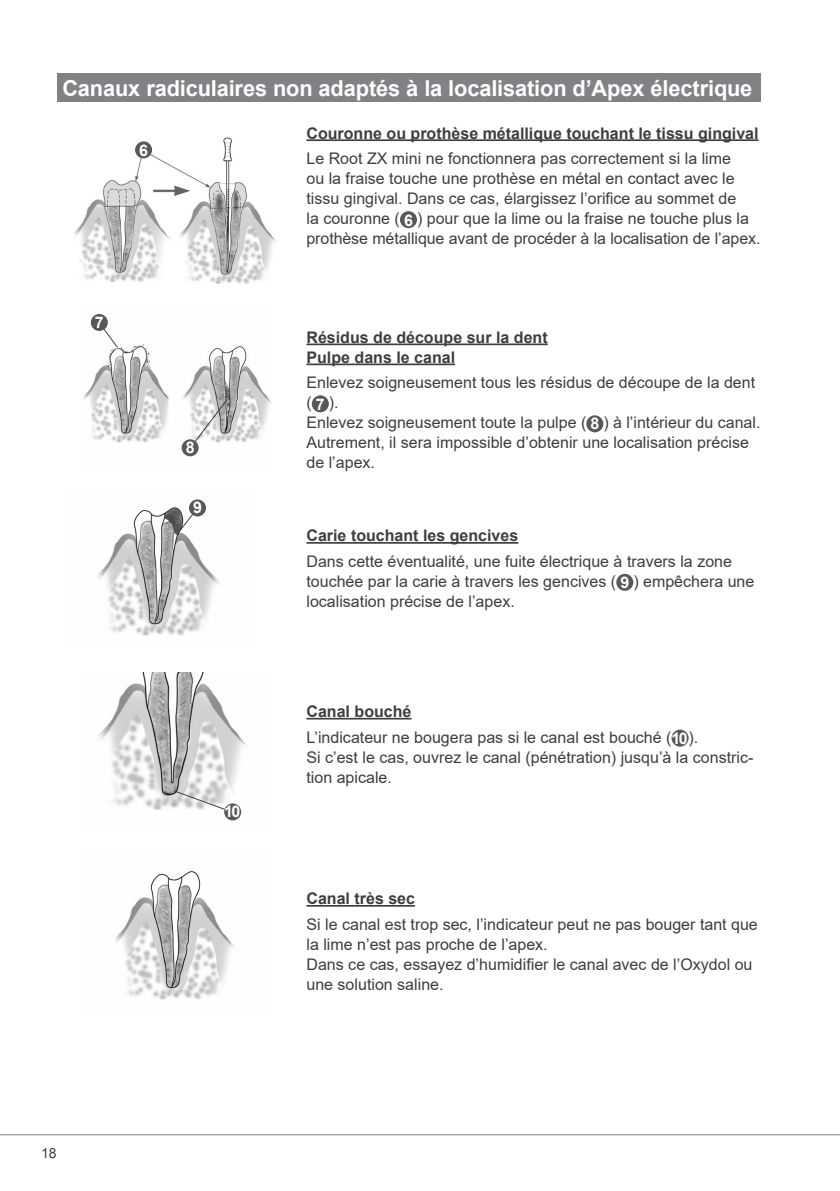
<style>
.page{position:relative;width:840px;height:1191px;background:#fff}
.page>*{position:absolute;margin:0;border:0;box-sizing:border-box;transform-origin:0 0}
.t1{font:700 22px "Arial";letter-spacing:-.005em;color:#fff}
.t2{font:16px/20px "Arial";color:#3e3e3f}
.t3{font:700 16px/20px "Arial";color:#3e3e3f}
.t4{font:700 16px "Arial";color:#fff}
.t5{font:14px "Arial";color:#3e3e3f}
.s1{font-weight:700;color:#fff}
.s2{font-weight:700}
</style>
<div class="page">
<hr style="left:0;top:1134px;width:839px;height:1px;background:#808285">
<div style="left:57px;top:74px;width:703px;height:28px;background:#808285"></div>
<img style="left:115px;top:871px;width:120px;height:129px">
<hr style="left:306px;top:139px;width:452px;height:2px;background:#3e3e3f">
<div style="left:400px;top:211px;width:17px;height:17px;background:#57585a;border-radius:50%"></div>
<hr style="left:306px;top:343px;width:241px;height:2px;background:#3e3e3f">
<hr style="left:306px;top:363px;width:149px;height:2px;background:#3e3e3f">
<div style="left:311px;top:395px;width:17px;height:17px;background:#57585a;border-radius:50%"></div>
<div style="left:586px;top:415px;width:17px;height:17px;background:#57585a;border-radius:50%"></div>
<hr style="left:306px;top:542px;width:212px;height:2px;background:#3e3e3f">
<div style="left:616px;top:574px;width:17px;height:17px;background:#57585a;border-radius:50%"></div>
<hr style="left:306px;top:718px;width:105px;height:1px;background:#3e3e3f">
<div style="left:671px;top:729px;width:17px;height:17px;background:#57585a;border-radius:50%"></div>
<hr style="left:306px;top:905px;width:109px;height:1px;background:#3e3e3f">
<img style="left:74px;top:137px;width:203px;height:146px">
<div style="left:135px;top:141px;width:17px;height:17px;background:#57585a;border-radius:50%"></div>
<img style="left:83px;top:314px;width:188px;height:143px">
<svg style="left:99px;top:322px;width:19px;height:26px"></svg>
<svg style="left:192px;top:399px;width:36px;height:46px"></svg>
<div style="left:91px;top:314px;width:17px;height:17px;background:#57585a;border-radius:50%"></div>
<div style="left:181px;top:439px;width:17px;height:17px;background:#57585a;border-radius:50%"></div>
<img style="left:98px;top:500px;width:121px;height:136px">
<svg style="left:178px;top:511px;width:17px;height:21px"></svg>
<div style="left:189px;top:499px;width:17px;height:17px;background:#57585a;border-radius:50%"></div>
<img style="left:99px;top:672px;width:149px;height:149px">
<svg style="left:172px;top:789px;width:57px;height:23px"></svg>
<div style="left:224px;top:803px;width:17px;height:17px;background:#57585a;border-radius:50%"></div>
<h1 class="t1" style="left:62px;top:73px;width:691px">Canaux radiculaires non adaptés à la localisation d’Apex électrique</h1>
<p class="t3" style="left:306px;top:123px;width:453px">Couronne ou prothèse métallique touchant le tissu gingival</p>
<p class="t2" style="left:306px;top:148px;width:455px">Le Root ZX mini ne fonctionnera pas correctement si la lime<br>ou la fraise touche une prothèse en métal en contact avec le tissu gingival. Dans ce cas, élargissez l’orifice au sommet de<br>la couronne ( <span class="s1">6</span> ) pour que la lime ou la fraise ne touche plus la prothèse métallique avant de procéder à la localisation de l’apex.</p>
<p class="t4" style="left:139px;top:139px;width:10px">6</p>
<p class="t4" style="left:95px;top:311px;width:10px">7</p>
<p class="t5" style="left:41px;top:1143px;width:17px">18</p>
<p class="t4" style="left:186px;top:436px;width:10px">8</p>
<p class="t4" style="left:193px;top:496px;width:10px">9</p>
<p class="t4" style="left:224px;top:800px;width:18px">10</p>
<p class="t3" style="left:306px;top:327px;width:242px">Résidus de découpe sur la dent<br>Pulpe dans le canal</p>
<p class="t2" style="left:306px;top:372px;width:455px">Enlevez soigneusement tous les résidus de découpe de la dent (<span class="s1">7</span>).<br>Enlevez soigneusement toute la pulpe ( <span class="s1">8</span> ) à l’intérieur du canal.<br>Autrement, il sera impossible d’obtenir une localisation précise de l’apex.</p>
<p class="t3" style="left:306px;top:526px;width:213px">Carie touchant les gencives</p>
<p class="t2" style="left:306px;top:551px;width:449px">Dans cette éventualité, une fuite électrique à travers la zone touchée par la carie à travers les gencives ( <span class="s1">9</span> ) empêchera une localisation précise de l’apex.</p>
<p class="t2" style="left:306px;top:698px;width:393px;line-height:25.6px"><span class="s2">Canal bouché<br></span>L’indicateur ne bougera pas si le canal est bouché (<span class="s1">10</span>).</p>
<p class="t2" style="left:306px;top:747px;width:448px">Si c’est le cas, ouvrez le canal (pénétration) jusqu’à la constric&shy;tion apicale.</p>
<p class="t3" style="left:306px;top:888px;width:110px">Canal très sec</p>
<p class="t2" style="left:306px;top:914px;width:452px">Si le canal est trop sec, l’indicateur peut ne pas bouger tant que la lime n’est pas proche de l’apex.<br>Dans ce cas, essayez d’humidifier le canal avec de l’Oxydol ou une solution saline.</p>
</div>
